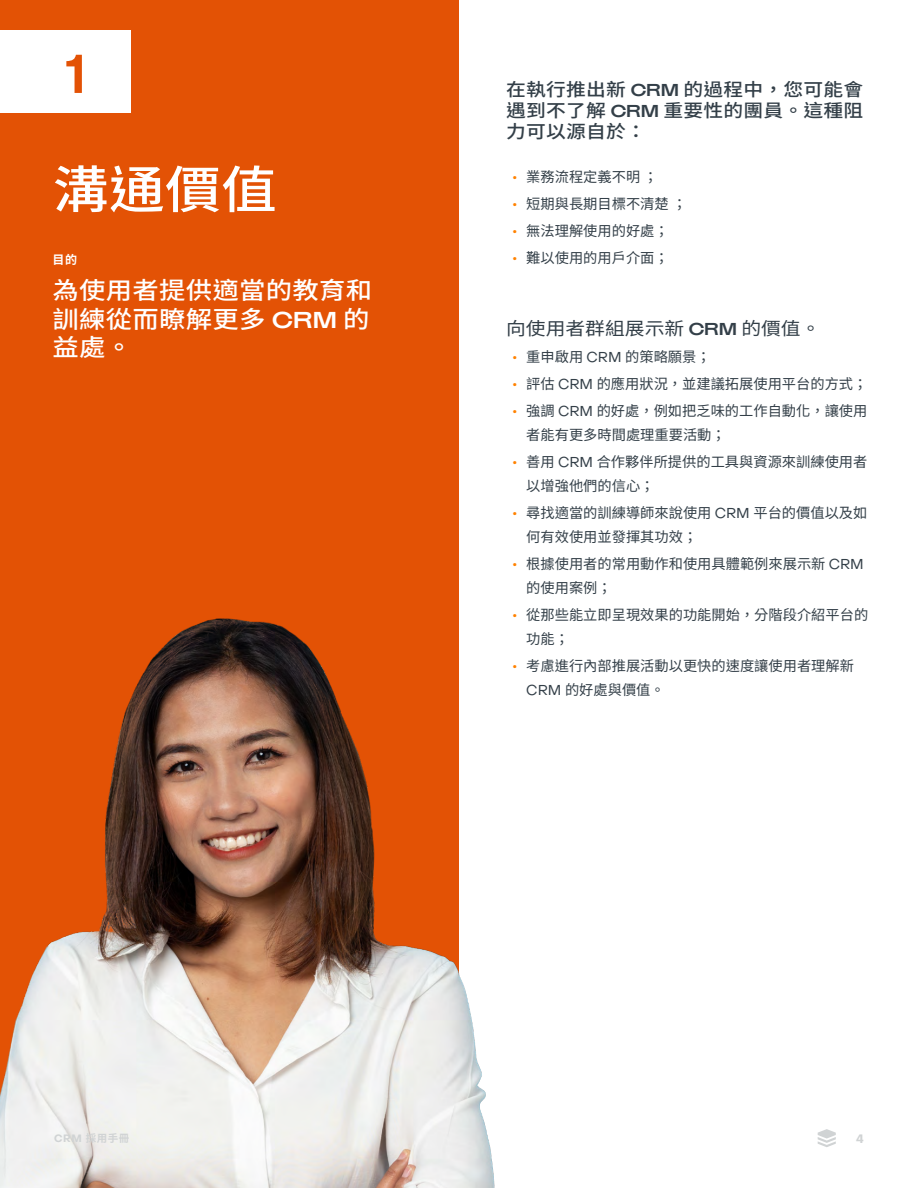
<style>
.page{position:relative;width:918px;height:1188px;background:#fff}
.page>*{position:absolute;margin:0;border:0;box-sizing:border-box;transform-origin:0 0}
.t1{font:500 57px "Gustavo";color:#e35205}
.t2{font:500 51px "Noto Sans CJ Ktc";color:#fff;scale:1.1 1}
.t3{font:500 24px/28.5px "Noto Sans CJ Ktc";letter-spacing:.01em;color:#fff;text-align:justify;scale:1.1 1}
.t4{font:500 18px/21px "Noto Sans CJ Ktc";letter-spacing:.01em;color:#333f48;text-align:justify;scale:1.1 1}
.t5{font:18px "Noto Sans CJ Ktc";color:#333f48;scale:1.1 1}
.t6{font:14.25px/24px "Noto Sans CJ Ktc";color:#333f48}
.t7{font:700 12px "Noto Sans CJ Ktc";color:#fff}
.t8{font:700 12px "Object Sans";color:#d0d3d4}
.t9{font:700 10.5px "Noto Sans CJ Ktc";color:#d0d3d4}
.s1{font-family:"Gustavo"}
.s2{font-family:"Object Sans";font-weight:700;color:#ff8200}
.s3{font-family:"Gustavo";font-weight:500}
.s4{font-family:"Object Sans Variable"}
.s5{font-family:"Object Sans"}
</style>
<div class="page">
<div style="left:0;top:0;width:459px;height:1188px;background:#e35205"></div>
<div style="left:0;top:30px;width:130px;height:83px;background:#fff"></div>
<img style="left:0;top:618px;width:495px;height:570px">
<svg style="left:818px;top:1129px;width:18px;height:18px"></svg>
<h1 class="t1" style="left:66px;top:41px;width:20px">1</h1>
<h2 class="t2" style="left:53px;top:161px;width:205px">溝通價值</h2>
<p class="t7" style="left:53px;top:253px;width:26px">目的</p>
<h3 class="t3" style="left:53px;top:277px;width:292px">為使用者提供適當的教育和訓練從而瞭解更多 <span class="s1">CRM</span> 的益處。</h3>
<p class="t4" style="left:506px;top:79px;width:326px">在執行推出新 <span class="s1">CRM</span> 的過程中，您可能會遇到不了解 <span class="s1">CRM</span> 重要性的團員。這種阻力可以源自於：</p>
<p class="t6" style="left:513px;top:165px;width:146px"><span class="s2">•</span> 業務流程定義不明 ；</p>
<p class="t6" style="left:513px;top:192px;width:175px"><span class="s2">•</span> 短期與長期目標不清楚；</p>
<p class="t6" style="left:513px;top:219px;width:157px"><span class="s2">•</span> 無法理解使用的好處；</p>
<p class="t6" style="left:513px;top:246px;width:157px"><span class="s2">•</span> 難以使用的用戶介面；</p>
<p class="t5" style="left:506px;top:318px;width:287px">向使用者群組展示新 <span class="s3">CRM</span> 的價值。</p>
<p class="t6" style="left:513px;top:345px;width:199px"><span class="s2">•</span> 重申啟用 <span class="s4">CRM</span> 的策略願景；</p>
<p class="t6" style="left:513px;top:372px;width:356px"><span class="s2">•</span> 評估 <span class="s4">CRM</span> 的應用狀況，並建議拓展使用平台的方式；</p>
<p class="t6" style="left:526px;top:399px;width:343px;text-indent:-13px"><span class="s2">•</span> 強調 <span class="s4">CRM</span> 的好處，例如把乏味的工作自動化，讓使用者能有更多時間處理重要活動；</p>
<p class="t6" style="left:526px;top:450px;width:343px;text-indent:-13px"><span class="s2">•</span> 善用 <span class="s4">CRM</span> 合作夥伴所提供的工具與資源來訓練使用者以增強他們的信心；</p>
<p class="t6" style="left:526px;top:501px;width:343px;text-indent:-13px"><span class="s2">•</span> 尋找適當的訓練導師來說使用 <span class="s4">CRM</span> 平台的價值以及如何有效使用並發揮其功效；</p>
<p class="t6" style="left:526px;top:552px;width:339px;text-indent:-13px"><span class="s2">•</span> 根據使用者的常用動作和使用具體範例來展示新 <span class="s4">CRM</span>的使用案例；</p>
<p class="t6" style="left:526px;top:603px;width:343px;text-indent:-13px"><span class="s2">•</span> 從那些能立即呈現效果的功能開始，分階段介紹平台的功能；</p>
<p class="t6" style="left:526px;top:654px;width:329px;text-indent:-13px"><span class="s2">•</span> 考慮進行內部推展活動以更快的速度讓使用者理解新<br><span class="s4">CRM</span> 的好處與價值。</p>
<p class="t9" style="left:54px;top:1133px;width:77px"><span class="s5">CRM</span> 採用手冊</p>
<p class="t8" style="left:856px;top:1131px;width:9px">4</p>
</div>
